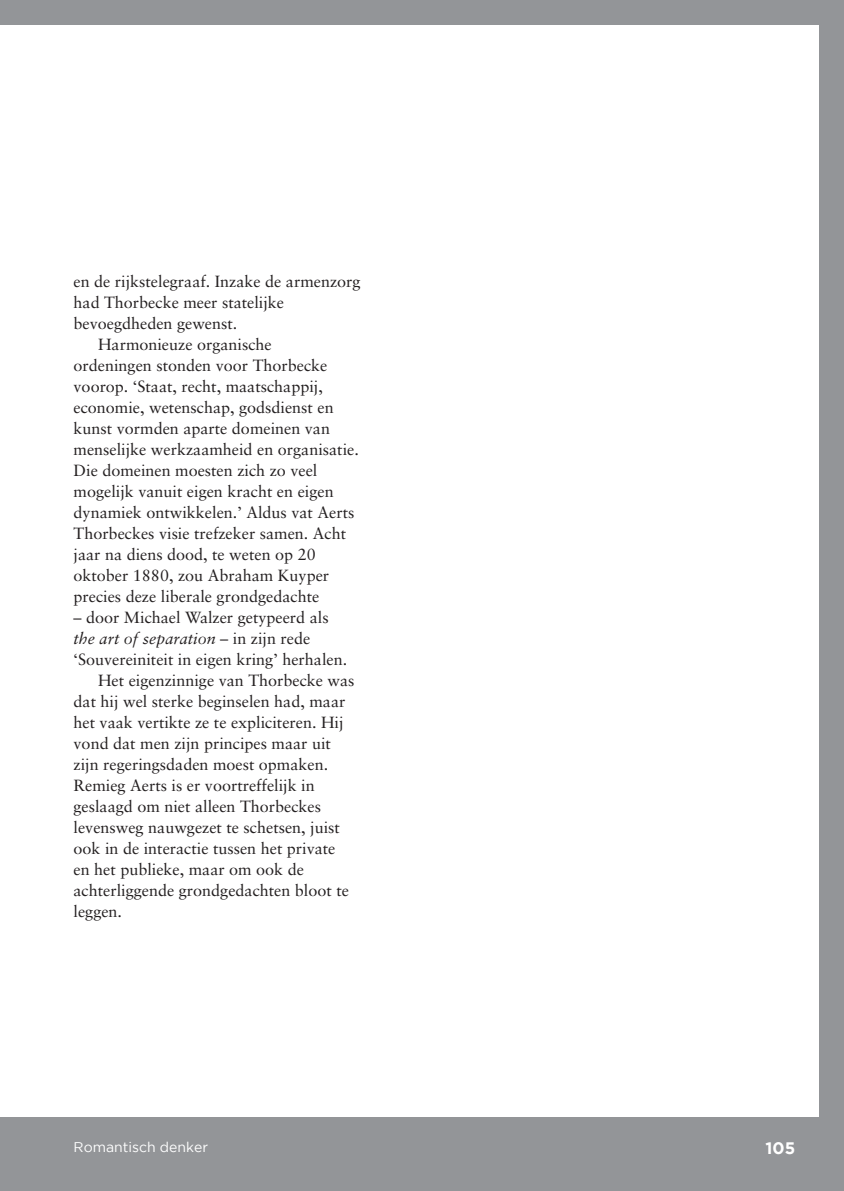
<style>
.page{position:relative;width:844px;height:1191px;background:#fff}
.page>*{position:absolute;margin:0;border:0;box-sizing:border-box;transform-origin:0 0}
.t1{font:700 16.62px "Gotham";color:#fff}
.t2{font:16.1px "Sabon LT";color:#231f20}
.t3{font:italic 16.1px "Sabon LT";color:#231f20}
.t4{font:14px "Gotham";color:#fff}
.s1{font-style:normal}
</style>
<div class="page">
<div style="left:0;top:1117px;width:843px;height:74px;background:#939598"></div>
<div style="left:0;top:0;width:843px;height:24px;background:#939598"></div>
<div style="left:819px;top:0;width:24px;height:1191px;background:#939598"></div>
<p class="t2" style="left:73px;top:272px;width:288px">en de rijkstelegraaf. Inzake de armenzorg</p>
<p class="t2" style="left:73px;top:293px;width:212px">had Thorbecke meer statelijke</p>
<p class="t2" style="left:73px;top:314px;width:165px">bevoegdheden gewenst.</p>
<p class="t2" style="left:98px;top:335px;width:175px">Harmonieuze organische</p>
<p class="t2" style="left:73px;top:356px;width:255px">ordeningen stonden voor Thorbecke</p>
<p class="t2" style="left:73px;top:377px;width:251px">voorop. ‘Staat, recht, maatschappij,</p>
<p class="t2" style="left:73px;top:398px;width:261px">economie, wetenschap, godsdienst en</p>
<p class="t2" style="left:73px;top:419px;width:258px">kunst vormden aparte domeinen van</p>
<p class="t2" style="left:73px;top:440px;width:287px">menselijke werkzaamheid en organisatie.</p>
<p class="t2" style="left:73px;top:461px;width:245px">Die domeinen moesten zich zo veel</p>
<p class="t2" style="left:73px;top:482px;width:261px">mogelijk vanuit eigen kracht en eigen</p>
<p class="t2" style="left:73px;top:503px;width:282px">dynamiek ontwikkelen.’ Aldus vat Aerts</p>
<p class="t2" style="left:73px;top:524px;width:274px">Thorbeckes visie trefzeker samen. Acht</p>
<p class="t2" style="left:73px;top:545px;width:244px">jaar na diens dood, te weten op 20</p>
<p class="t2" style="left:73px;top:566px;width:257px">oktober 1880, zou Abraham Kuyper</p>
<p class="t2" style="left:73px;top:587px;width:247px">precies deze liberale grondgedachte</p>
<p class="t2" style="left:73px;top:608px;width:256px">– door Michael Walzer getypeerd als</p>
<p class="t3" style="left:73px;top:629px;width:238px">the art of separation <span class="s1">– in zijn rede</span></p>
<p class="t2" style="left:73px;top:650px;width:275px">‘Souvereiniteit in eigen kring’ herhalen.</p>
<p class="t2" style="left:98px;top:671px;width:258px">Het eigenzinnige van Thorbecke was</p>
<p class="t2" style="left:73px;top:692px;width:273px">dat hij wel sterke beginselen had, maar</p>
<p class="t2" style="left:73px;top:713px;width:271px">het vaak vertikte ze te expliciteren. Hij</p>
<p class="t2" style="left:73px;top:734px;width:259px">vond dat men zijn principes maar uit</p>
<p class="t2" style="left:73px;top:755px;width:256px">zijn regeringsdaden moest opmaken.</p>
<p class="t2" style="left:73px;top:776px;width:242px">Remieg Aerts is er voortreffelijk in</p>
<p class="t2" style="left:73px;top:797px;width:249px">geslaagd om niet alleen Thorbeckes</p>
<p class="t2" style="left:73px;top:818px;width:268px">levensweg nauwgezet te schetsen, juist</p>
<p class="t2" style="left:73px;top:839px;width:263px">ook in de interactie tussen het private</p>
<p class="t2" style="left:73px;top:860px;width:232px">en het publieke, maar om ook de</p>
<p class="t2" style="left:73px;top:881px;width:277px">achterliggende grondgedachten bloot te</p>
<p class="t2" style="left:73px;top:902px;width:50px">leggen.</p>
<p class="t4" style="left:73px;top:1138px;width:136px">Romantisch denker</p>
<p class="t1" style="left:765px;top:1138px;width:31px">105</p>
</div>
